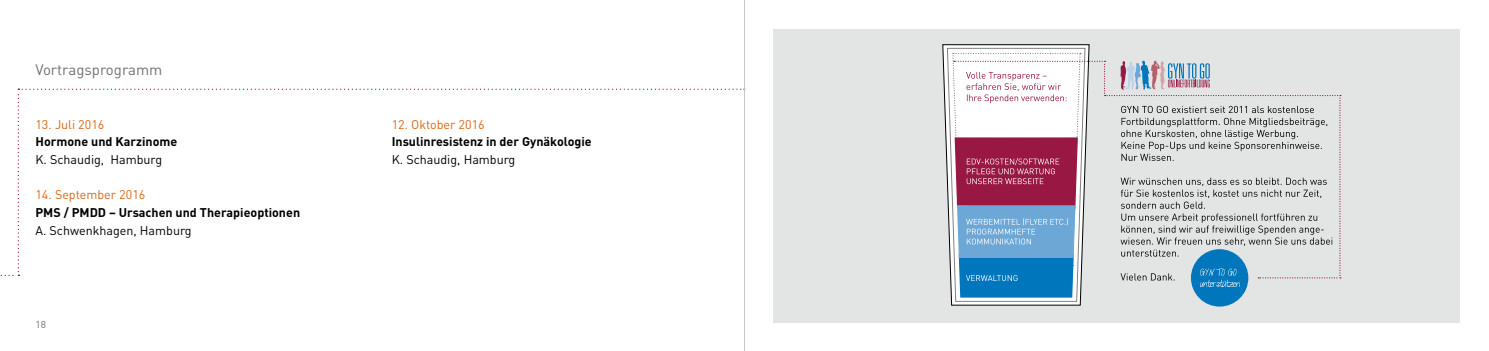
<style>
.page{position:relative;width:1489px;height:351px;background:#fff}
.page>*{position:absolute;margin:0;border:0;box-sizing:border-box;transform-origin:0 0}
.t1{font:15px "DIN";color:#707172}
.t2{font:700 12.5px "DIN";color:#000}
.t3{font:12.5px "DIN";color:#000}
.t4{font:12.5px "DIN";color:#dc6712}
.t5{font:10px "DIN";color:#707172}
</style>
<div class="page">
<div style="left:773px;top:29px;width:686px;height:293px;background:#e3e4e4"></div>
<svg style="left:942px;top:44px;width:147px;height:262px"></svg>
<svg style="left:946px;top:48px;width:139px;height:254px"></svg>
<div style="left:1190px;top:249px;width:58px;height:57px;background:#0076bd;border-radius:50%"></div>
<svg style="left:951px;top:53px;width:389px;height:244px"></svg>
<hr style="left:744px;top:0;width:1px;height:351px;background:#c6c7c8">
<p class="t1" style="left:35px;top:61px;width:128px">Vortragsprogramm</p>
<p class="t4" style="left:35px;top:116px;width:70px">13. Juli 2016</p>
<p class="t2" style="left:35px;top:133px;width:143px">Hormone und Karzinome</p>
<p class="t3" style="left:35px;top:152px;width:128px">K. Schaudig, Hamburg</p>
<p class="t4" style="left:35px;top:187px;width:111px">14. September 2016</p>
<p class="t2" style="left:35px;top:204px;width:266px">PMS / PMDD – Ursachen und Therapieoptionen</p>
<p class="t3" style="left:35px;top:222px;width:158px">A. Schwenkhagen, Hamburg</p>
<p class="t5" style="left:35px;top:318px;width:12px">18</p>
<p class="t4" style="left:392px;top:116px;width:94px">12. Oktober 2016</p>
<p class="t2" style="left:392px;top:133px;width:201px">Insulinresistenz in der Gynäkologie</p>
<p class="t3" style="left:392px;top:152px;width:125px">K. Schaudig, Hamburg</p>
</div>
